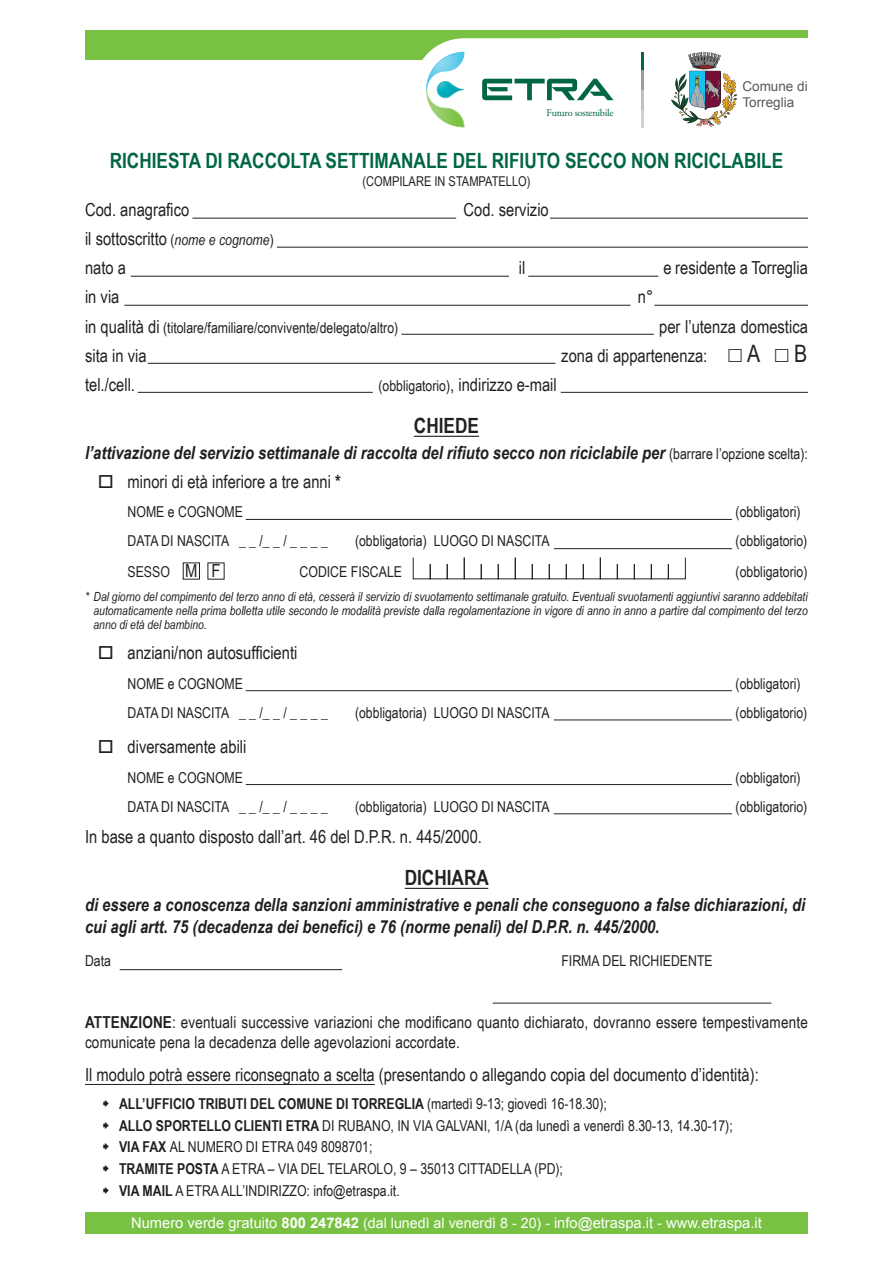
<style>
.page{position:relative;width:893px;height:1263px;background:#fff}
.page>*{position:absolute;margin:0;border:0;box-sizing:border-box;transform-origin:0 0}
.t1{font:24px "Arial Narrow";color:#231f20}
.t2{font:700 21px "Arial Narrow";color:#064}
.t3{font:700 21px "Arial Narrow";color:#231f20}
.t4{font:18px/29.2px "Arial Narrow";color:#231f20}
.t5{font:italic 700 18px/21.6px "Arial Narrow";color:#231f20}
.t6{font:16.5px/19.8px "Arial Narrow";letter-spacing:.01em;color:#231f20}
.t7{font:15px/21.6px "Arial Narrow";color:#231f20}
.t8{font:14.7px "Arial";color:#fff}
.t9{font:13.5px "Arial Narrow";color:#231f20}
.t10{font:13.5px/16.2px "Arial";color:#57585a}
.t11{font:italic 12.6px/14.2px "Arial Narrow";color:#231f20;text-align:justify}
.t12{font:10.35px "Adobe Garamond Pro";letter-spacing:-.025em;color:#064}
.s1{font-size:15px}
.s2{font-style:italic;font-size:15px}
.s3{font-size:18px}
.s4{font-weight:400;font-style:normal;font-size:15px}
.s5{font-weight:700}
.s6{font-size:14.25px}
</style>
<div class="page">
<div style="left:85px;top:30px;width:723px;height:30px;background:#79c142"></div>
<div style="left:85px;top:1212px;width:723px;height:21px;background:#79c142"></div>
<hr style="left:414px;top:436px;width:65px;height:1px;background:#231f20">
<hr style="left:405px;top:888px;width:83px;height:1px;background:#231f20">
<svg style="left:413px;top:557px;width:17px;height:22px"></svg>
<svg style="left:447px;top:557px;width:34px;height:22px"></svg>
<svg style="left:498px;top:557px;width:34px;height:22px"></svg>
<svg style="left:583px;top:557px;width:34px;height:22px"></svg>
<svg style="left:668px;top:557px;width:18px;height:22px"></svg>
<hr style="left:85px;top:1084px;width:290px;height:1px;background:#231f20">
<hr style="left:120px;top:969px;width:222px;height:1px;background:#231f20">
<hr style="left:493px;top:1003px;width:278px;height:1px;background:#231f20">
<hr style="left:246px;top:519px;width:486px;height:1px;background:#231f20">
<hr style="left:554px;top:548px;width:178px;height:1px;background:#231f20">
<hr style="left:246px;top:690px;width:486px;height:1px;background:#231f20">
<hr style="left:554px;top:720px;width:178px;height:1px;background:#231f20">
<hr style="left:246px;top:784px;width:486px;height:1px;background:#231f20">
<hr style="left:554px;top:813px;width:178px;height:1px;background:#231f20">
<hr style="left:550px;top:218px;width:258px;height:1px;background:#231f20">
<hr style="left:277px;top:247px;width:531px;height:1px;background:#231f20">
<hr style="left:528px;top:276px;width:130px;height:1px;background:#231f20">
<hr style="left:654px;top:305px;width:154px;height:1px;background:#231f20">
<hr style="left:192px;top:218px;width:264px;height:1px;background:#231f20">
<hr style="left:131px;top:276px;width:378px;height:1px;background:#231f20">
<hr style="left:124px;top:305px;width:506px;height:1px;background:#231f20">
<hr style="left:401px;top:334px;width:253px;height:1px;background:#231f20">
<hr style="left:148px;top:363px;width:407px;height:1px;background:#231f20">
<hr style="left:561px;top:392px;width:247px;height:1px;background:#231f20">
<hr style="left:138px;top:392px;width:235px;height:1px;background:#231f20">
<div style="left:561px;top:38px;width:332px;height:103px;background:#fff"></div>
<svg style="left:422px;top:38px;width:192px;height:90px"></svg>
<hr style="left:641px;top:52px;width:2px;height:76px;background:#064">
<svg style="left:641px;top:71px;width:2px;height:57px"></svg>
<svg style="left:671px;top:52px;width:66px;height:75px"></svg>
<p class="t12" style="left:547px;top:107px;width:68px">Futuro sostenibile</p>
<p class="t10" style="left:742px;top:78px;width:67px">Comune di<br>Torreglia</p>
<h2 class="t2" style="left:110px;top:145px;width:675px">RICHIESTA DI RACCOLTA SETTIMANALE DEL RIFIUTO SECCO NON RICICLABILE</h2>
<p class="t9" style="left:362px;top:172px;width:169px">(COMPILARE IN STAMPATELLO)</p>
<p class="t4" style="left:85px;top:194px;width:106px">Cod. anagrafico</p>
<p class="t4" style="left:463px;top:194px;width:87px">Cod. servizio</p>
<p class="t4" style="left:85px;top:223px;width:190px">il sottoscritto <span class="s1">(</span><span class="s2">nome e cognome</span><span class="s1">) </span>nato a</p>
<p class="t4" style="left:519px;top:252px;width:8px">il</p>
<p class="t4" style="left:663px;top:252px;width:146px">e residente a Torreglia</p>
<p class="t4" style="left:85px;top:282px;width:36px">in via</p>
<p class="t4" style="left:638px;top:282px;width:17px">n°</p>
<p class="t7" style="left:85px;top:316px;width:315px"><span class="s3">in qualità di</span> (titolare/familiare/convivente/delegato/altro)</p>
<p class="t4" style="left:659px;top:311px;width:150px">per l’utenza domestica</p>
<p class="t4" style="left:85px;top:340px;width:63px">sita in via</p>
<p class="t4" style="left:561px;top:340px;width:148px">zona di appartenenza:</p>
<h1 class="t1" style="left:747px;top:336px;width:15px">A</h1>
<h1 class="t1" style="left:794px;top:336px;width:15px">B</h1>
<p class="t4" style="left:85px;top:369px;width:52px">tel./cell.</p>
<p class="t4" style="left:378px;top:369px;width:180px"><span class="s1">(obbligatorio)</span>, indirizzo e-mail</p>
<h2 class="t3" style="left:414px;top:410px;width:67px">CHIEDE</h2>
<p class="t5" style="left:85px;top:441px;width:724px">l’attivazione del servizio settimanale di raccolta del rifiuto secco non riciclabile per <span class="s4">(barrare l’opzione scelta):</span></p>
<p class="t4" style="left:98px;top:466px;width:245px">□ minori di età inferiore a tre anni <span class="s5">*</span></p>
<p class="t7" style="left:128px;top:500px;width:117px">NOME e COGNOME</p>
<p class="t7" style="left:736px;top:500px;width:66px">(obbligatori)</p>
<p class="t7" style="left:128px;top:529px;width:202px">DATA DI NASCITA _ _ /_ _ / _ _ _ _</p>
<p class="t7" style="left:355px;top:529px;width:196px">(obbligatoria) LUOGO DI NASCITA</p>
<p class="t7" style="left:736px;top:529px;width:73px">(obbligatorio)</p>
<p class="t7" style="left:128px;top:560px;width:94px">SESSO <span class="s3">M F</span></p>
<p class="t7" style="left:300px;top:560px;width:104px">CODICE FISCALE</p>
<p class="t7" style="left:736px;top:560px;width:73px">(obbligatorio)</p>
<p class="t11" style="left:94px;top:589px;width:716px;text-indent:-9px">* Dal giorno del compimento del terzo anno di età, cesserà il servizio di svuotamento settimanale gratuito. Eventuali svuotamenti aggiuntivi saranno addebitati automaticamente nella prima bolletta utile secondo le modalità previste dalla regolamentazione in vigore di anno in anno a partire dal compimento del terzo anno di età del bambino.</p>
<p class="t4" style="left:98px;top:638px;width:201px">□ anziani/non autosufficienti</p>
<p class="t7" style="left:128px;top:672px;width:117px">NOME e COGNOME</p>
<p class="t7" style="left:736px;top:672px;width:66px">(obbligatori)</p>
<p class="t7" style="left:128px;top:701px;width:202px">DATA DI NASCITA _ _ /_ _ / _ _ _ _</p>
<p class="t7" style="left:355px;top:701px;width:196px">(obbligatoria) LUOGO DI NASCITA</p>
<p class="t7" style="left:736px;top:701px;width:73px">(obbligatorio)</p>
<p class="t4" style="left:98px;top:732px;width:150px">□ diversamente abili</p>
<p class="t7" style="left:128px;top:766px;width:117px">NOME e COGNOME</p>
<p class="t7" style="left:736px;top:766px;width:66px">(obbligatori)</p>
<p class="t7" style="left:128px;top:795px;width:202px">DATA DI NASCITA _ _ /_ _ / _ _ _ _</p>
<p class="t7" style="left:355px;top:795px;width:196px">(obbligatoria) LUOGO DI NASCITA</p>
<p class="t7" style="left:736px;top:795px;width:73px">(obbligatorio)</p>
<p class="t4" style="left:85px;top:822px;width:398px">In base a quanto disposto dall’art. 46 del D.P.R. n. 445/2000.</p>
<h2 class="t3" style="left:405px;top:862px;width:86px">DICHIARA</h2>
<p class="t5" style="left:85px;top:893px;width:722px">di essere a conoscenza della sanzioni amministrative e penali che conseguono a false dichiarazioni, di cui agli artt. 75 (decadenza dei benefici) e 76 (norme penali) del D.P.R. n. 445/2000.</p>
<p class="t7" style="left:85px;top:949px;width:27px">Data</p>
<p class="t7" style="left:561px;top:949px;width:153px">FIRMA DEL RICHIEDENTE</p>
<p class="t6" style="left:85px;top:1012px;width:724px"><span class="s5">ATTENZIONE</span>: eventuali successive variazioni che modificano quanto dichiarato, dovranno essere tempestivamente comunicate pena la decadenza delle agevolazioni accordate.</p>
<p class="t4" style="left:85px;top:1060px;width:675px">Il modulo potrà essere riconsegnato a scelta (presentando o allegando copia del documento d’identità):</p>
<p class="t7" style="left:119px;top:1092px;width:615px"><span class="s5">ALL’UFFICIO TRIBUTI DEL COMUNE DI TORREGLIA</span> (martedì 9-13; giovedì 16-18.30);<br><span class="s5">ALLO SPORTELLO CLIENTI ETRA</span> DI RUBANO, in via GALVANI, 1/A (da lunedì a venerdì 8.30-13, 14.30-17); <span class="s5">VIA FAX</span> AL NUMERO DI ETRA 049 8098701;<br><span class="s5">TRAMITE POSTA</span> A ETRA – VIA DEL TELAROLO, 9 – 35013 CITTADELLA (PD);<br><span class="s5">VIA MAIL</span> A ETRA ALL’INDIRIZZO: info@etraspa.it.</p>
<p class="t8" style="left:131px;top:1213px;width:632px">Numero verde gratuito <span class="s5">800 247842</span> <span class="s6">(dal lunedì al venerdì 8 - 20) -</span> info@etraspa.it - www.etraspa.it</p>
</div>
